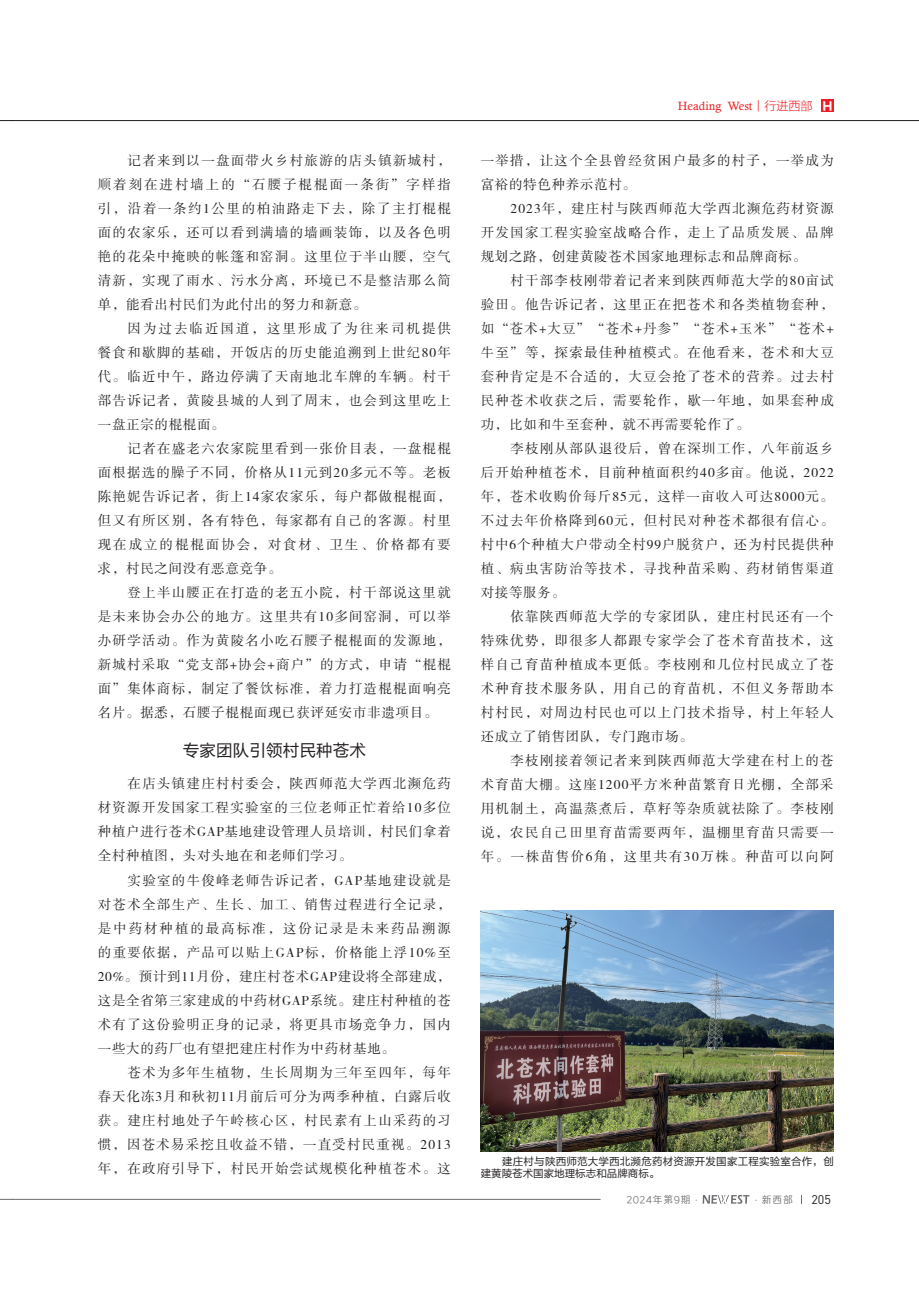
<style>
.page{position:relative;width:919px;height:1289px;background:#fff}
.page>*{position:absolute;margin:0;border:0;box-sizing:border-box;transform-origin:0 0}
.t1{font:16.5px "FZLTHK GBK1 0";letter-spacing:.01em;color:#231f20}
.t2{font:13.5px/24px "FZSSK GBK1 0";letter-spacing:.095em;color:#231f20;text-align:justify}
.t3{font:12.45px "DIN";color:#231f20}
.t4{font:12px "Calisto";color:#ee1d23}
.t5{font:10.5px/12px "FZLTHK GBK1 0";letter-spacing:.02em;color:#231f20}
.t6{font:9.75px "Loong Flash Sans GB Regular";letter-spacing:.1em;color:#6c6d70}
.s1{font-family:"FZLTXHK GBK1 0"}
.s2{font-family:"FZLTDHK GBK1 0";font-size:11.4px;color:#fff}
</style>
<div class="page">
<svg style="left:0;top:1199px;width:13px;height:1px"></svg>
<svg style="left:0;top:120px;width:13px;height:1px"></svg>
<hr style="left:13px;top:1199px;width:587px;height:1px;background:#6c6d70">
<svg style="left:702px;top:1195px;width:47px;height:8px"></svg>
<hr style="left:13px;top:120px;width:905px;height:1px;background:#231f20">
<div style="left:821px;top:99px;width:12px;height:13px;background:#ee1d23"></div>
<img style="left:480px;top:910px;width:353px;height:241px">
<p class="t2" style="left:98px;top:149px;width:354px;text-indent:30px">记者来到以一盘面带火乡村旅游的店头镇新城村，顺着刻在进村墙上的“石腰子棍棍面一条街”字样指引，沿着一条约1公里的柏油路走下去，除了主打棍棍面的农家乐，还可以看到满墙的墙画装饰，以及各色明艳的花朵中掩映的帐篷和窑洞。这里位于半山腰，空气清新，实现了雨水、污水分离，环境已不是整洁那么简单，能看出村民们为此付出的努力和新意。</p>
<p class="t2" style="left:98px;top:317px;width:354px;text-indent:30px">因为过去临近国道，这里形成了为往来司机提供餐食和歇脚的基础，开饭店的历史能追溯到上世纪80年代。临近中午，路边停满了天南地北车牌的车辆。村干部告诉记者，黄陵县城的人到了周末，也会到这里吃上一盘正宗的棍棍面。</p>
<p class="t2" style="left:98px;top:437px;width:354px;text-indent:30px">记者在盛老六农家院里看到一张价目表，一盘棍棍面根据选的臊子不同，价格从11元到20多元不等。老板陈艳妮告诉记者，街上14家农家乐，每户都做棍棍面，但又有所区别，各有特色，每家都有自己的客源。村里现在成立的棍棍面协会，对食材、卫生、价格都有要求，村民之间没有恶意竞争。</p>
<p class="t2" style="left:98px;top:581px;width:354px;text-indent:30px">登上半山腰正在打造的老五小院，村干部说这里就是未来协会办公的地方。这里共有10多间窑洞，可以举办研学活动。作为黄陵名小吃石腰子棍棍面的发源地，新城村采取“党支部+协会+商户”的方式，申请“棍棍面”集体商标，制定了餐饮标准，着力打造棍棍面响亮名片。据悉，石腰子棍棍面现已获评延安市非遗项目。</p>
<p class="t1" style="left:183px;top:741px;width:185px">专家团队引领村民种苍术</p>
<p class="t2" style="left:98px;top:772px;width:354px;text-indent:30px">在店头镇建庄村村委会，陕西师范大学西北濒危药材资源开发国家工程实验室的三位老师正忙着给10多位种植户进行苍术GAP基地建设管理人员培训，村民们拿着全村种植图，头对头地在和老师们学习。</p>
<p class="t2" style="left:98px;top:868px;width:354px;text-indent:30px">实验室的牛俊峰老师告诉记者，GAP基地建设就是对苍术全部生产、生长、加工、销售过程进行全记录，是中药材种植的最高标准，这份记录是未来药品溯源的重要依据，产品可以贴上GAP标，价格能上浮10%至20%。预计到11月份，建庄村苍术GAP建设将全部建成，这是全省第三家建成的中药材GAP系统。建庄村种植的苍术有了这份验明正身的记录，将更具市场竞争力，国内一些大的药厂也有望把建庄村作为中药材基地。</p>
<p class="t2" style="left:98px;top:1060px;width:354px;text-indent:30px">苍术为多年生植物，生长周期为三年至四年，每年春天化冻3月和秋初11月前后可分为两季种植，白露后收获。建庄村地处子午岭核心区，村民素有上山采药的习惯，因苍术易采挖且收益不错，一直受村民重视。2013年，在政府引导下，村民开始尝试规模化种植苍术。这</p>
<p class="t4" style="left:678px;top:99px;width:157px">Heading West<span class="s1">丨行进西部</span> <span class="s2">Ｈ</span></p>
<p class="t2" style="left:480px;top:149px;width:354px">一举措，让这个全县曾经贫困户最多的村子，一举成为富裕的特色种养示范村。</p>
<p class="t2" style="left:480px;top:197px;width:354px;text-indent:30px">2023年，建庄村与陕西师范大学西北濒危药材资源开发国家工程实验室战略合作，走上了品质发展、品牌规划之路，创建黄陵苍术国家地理标志和品牌商标。</p>
<p class="t2" style="left:480px;top:269px;width:354px;text-indent:30px">村干部李枝刚带着记者来到陕西师范大学的80亩试验田。他告诉记者，这里正在把苍术和各类植物套种，如“苍术+大豆”“苍术+丹参”“苍术+玉米”“苍术+牛至”等，探索最佳种植模式。在他看来，苍术和大豆套种肯定是不合适的，大豆会抢了苍术的营养。过去村民种苍术收获之后，需要轮作，歇一年地，如果套种成功，比如和牛至套种，就不再需要轮作了。</p>
<p class="t2" style="left:480px;top:437px;width:354px;text-indent:30px">李枝刚从部队退役后，曾在深圳工作，八年前返乡后开始种植苍术，目前种植面积约40多亩。他说，2022年，苍术收购价每斤85元，这样一亩收入可达8000元。不过去年价格降到60元，但村民对种苍术都很有信心。村中6个种植大户带动全村99户脱贫户，还为村民提供种植、病虫害防治等技术，寻找种苗采购、药材销售渠道对接等服务。</p>
<p class="t2" style="left:480px;top:605px;width:354px;text-indent:30px">依靠陕西师范大学的专家团队，建庄村民还有一个特殊优势，即很多人都跟专家学会了苍术育苗技术，这样自己育苗种植成本更低。李枝刚和几位村民成立了苍术种育技术服务队，用自己的育苗机，不但义务帮助本村村民，对周边村民也可以上门技术指导，村上年轻人还成立了销售团队，专门跑市场。</p>
<p class="t2" style="left:480px;top:749px;width:354px;text-indent:30px">李枝刚接着领记者来到陕西师范大学建在村上的苍术育苗大棚。这座1200平方米种苗繁育日光棚，全部采用机制土，高温蒸煮后，草籽等杂质就祛除了。李枝刚说，农民自己田里育苗需要两年，温棚里育苗只需要一年。一株苗售价6角，这里共有30万株。种苗可以向阿</p>
<p class="t5" style="left:480px;top:1155px;width:354px">　　建庄村与陕西师范大学西北濒危药材资源开发国家工程实验室合作，创建黄陵苍术国家地理标志和品牌商标。</p>
<p class="t6" style="left:626px;top:1194px;width:168px">2024年第9期·　　　　 ·新西部</p>
<p class="t3" style="left:811px;top:1191px;width:19px">205</p>
</div>
